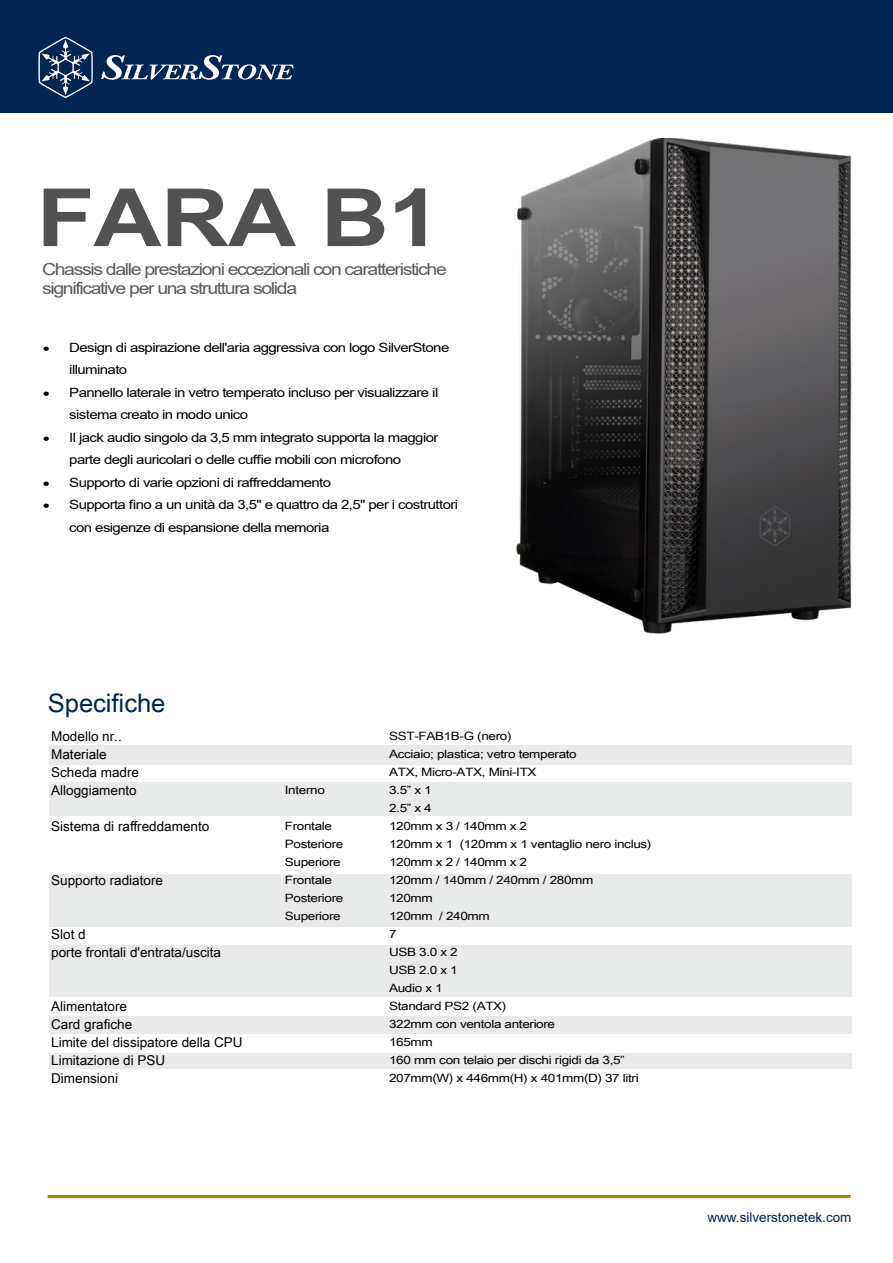
<style>
.page{position:relative;width:893px;height:1263px;background:#fff}
.page>*{position:absolute;margin:0;border:0;box-sizing:border-box;transform-origin:0 0}
.t1{font:700 80.25px "Arial";letter-spacing:-.01em;color:#545251;scale:1.18 1}
.t2{font:25.5px "Arial Unicode MS";color:#002454}
.t3{font:16.65px/19.5px "Arial";letter-spacing:-.07em;color:#5e5d5d;scale:1.18 1}
.t4{font:700 15.3px/22.5px "Arial";color:#000;scale:1.18 1}
.t5{font:13.5px/18px "Arial Unicode MS";color:#000}
.t6{font:13.5px "Arial";color:#002454}
.t7{font:12.75px/22.5px "Arial";letter-spacing:-.04em;color:#000;scale:1.18 1}
.t8{font:11.55px/18px "Arial Unicode MS";letter-spacing:-.025em;color:#000;scale:1.18 1}
</style>
<div class="page">
<img style="left:516px;top:139px;width:336px;height:495px">
<div style="left:0;top:0;width:893px;height:112px;background:#002454"></div>
<svg style="left:38px;top:37px;width:55px;height:61px"></svg>
<svg style="left:101px;top:55px;width:192px;height:25px"></svg>
<hr style="left:48px;top:1195px;width:802px;height:3px;background:#ad840a">
<div style="left:49px;top:782px;width:802px;height:33px;background:#e9eaea"></div>
<div style="left:49px;top:745px;width:802px;height:20px;background:#e9eaea"></div>
<div style="left:49px;top:874px;width:802px;height:53px;background:#e9eaea"></div>
<div style="left:49px;top:945px;width:803px;height:51px;background:#e9eaea"></div>
<div style="left:49px;top:1016px;width:803px;height:17px;background:#e9eaea"></div>
<div style="left:49px;top:1053px;width:802px;height:15px;background:#e9eaea"></div>
<h1 class="t1" style="left:37px;top:161px;width:344px">FARA B1</h1>
<h3 class="t3" style="left:42px;top:259px;width:344px">Chassis dalle prestazioni eccezionali con caratteristiche significative per una struttura solida</h3>
<h3 class="t4" style="left:43px;top:337px;width:7px">•</h3>
<h3 class="t4" style="left:43px;top:382px;width:7px">•</h3>
<h3 class="t4" style="left:43px;top:427px;width:7px">•</h3>
<h3 class="t4" style="left:43px;top:472px;width:7px">• •</h3>
<p class="t7" style="left:69px;top:336px;width:331px">Design di aspirazione dell'aria aggressiva con logo SilverStone illuminato<br>Pannello laterale in vetro temperato incluso per visualizzare il sistema creato in modo unico<br>Il jack audio singolo da 3,5 mm integrato supporta la maggior parte degli auricolari o delle cuffie mobili con microfono Supporto di varie opzioni di raffreddamento<br>Supporta fino a un unità da 3,5" e quattro da 2,5" per i costruttori con esigenze di espansione della memoria</p>
<h2 class="t2" style="left:48px;top:685px;width:119px">Specifiche</h2>
<p class="t5" style="left:51px;top:727px;width:89px">Modello nr..<br>Materiale<br>Scheda madre<br>Alloggiamento</p>
<p class="t5" style="left:51px;top:817px;width:160px">Sistema di raffreddamento</p>
<p class="t5" style="left:51px;top:871px;width:113px">Supporto radiatore</p>
<p class="t5" style="left:51px;top:925px;width:171px">Slot d<br>porte frontali d'entrata/uscita</p>
<p class="t5" style="left:51px;top:997px;width:193px">Alimentatore<br>Card grafiche　<br>Limite del dissipatore della CPU<br>Limitazione di PSU<br>Dimensioni</p>
<p class="t8" style="left:285px;top:781px;width:35px">Interno</p>
<p class="t8" style="left:285px;top:817px;width:51px">Frontale<br>Posteriore<br>Superiore<br>Frontale<br>Posteriore<br>Superiore</p>
<p class="t8" style="left:389px;top:727px;width:224px">SST-FAB1B-G (nero)<br>Acciaio; plastica; vetro temperato<br>ATX, Micro-ATX, Mini-ITX<br>3.5” x 1<br>2.5” x 4<br>120mm x 3 / 140mm x 2<br>120mm x 1 (120mm x 1 ventaglio nero inclus)<br>120mm x 2 / 140mm x 2<br>120mm / 140mm / 240mm / 280mm<br>120mm<br>120mm / 240mm<br>7<br>USB 3.0 x 2<br>USB 2.0 x 1<br>Audio x 1<br>Standard PS2 (ATX)<br>322mm con ventola anteriore<br>165mm<br>160 mm con telaio per dischi rigidi da 3,5”<br>207mm(W) x 446mm(H) x 401mm(D) 37 litri</p>
<p class="t6" style="left:707px;top:1208px;width:146px">www.silverstonetek.com</p>
</div>
